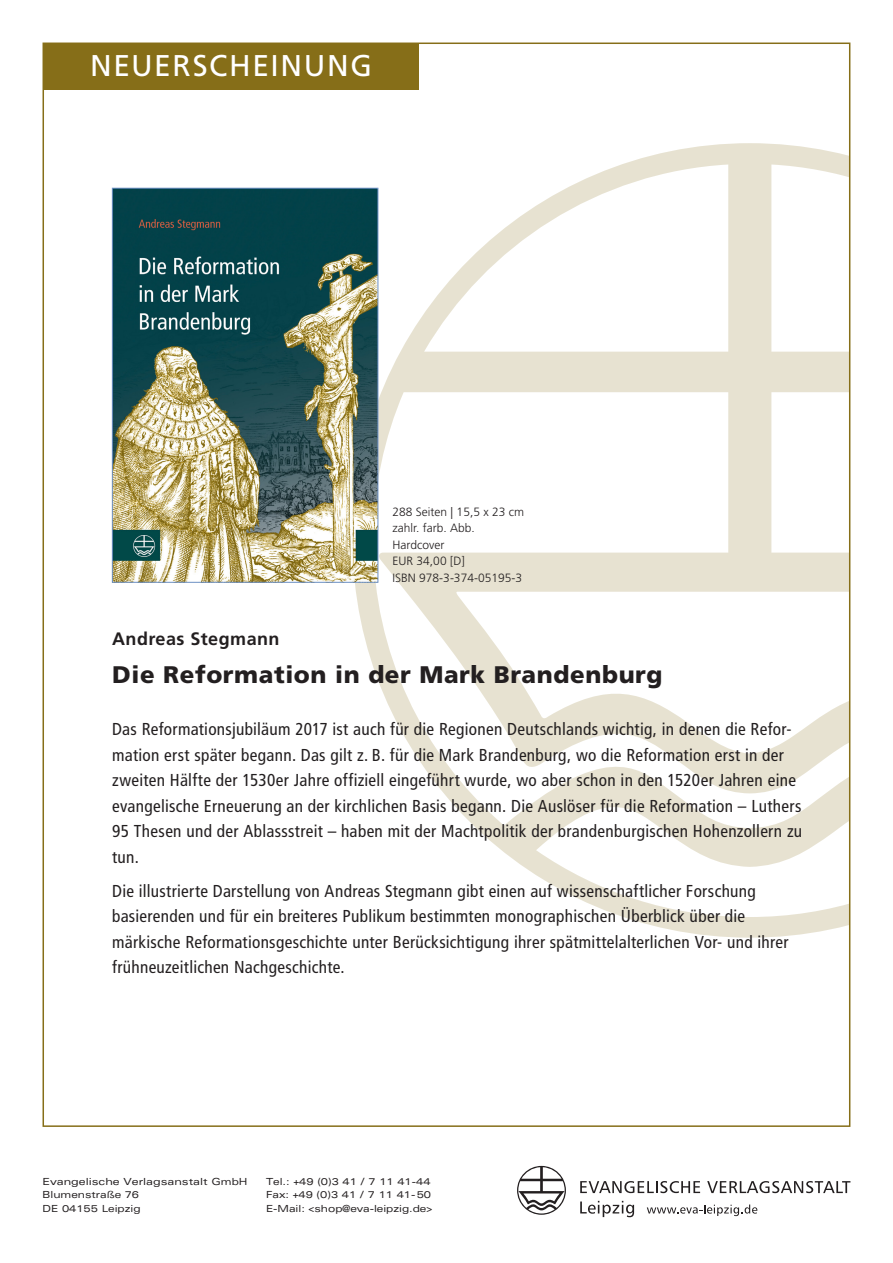
<style>
.page{position:relative;width:893px;height:1263px;background:#fff}
.page>*{position:absolute;margin:0;border:0;box-sizing:border-box;transform-origin:0 0}
.t1{font:30px "Frutiger LT Std";letter-spacing:.05em;color:#fff}
._4-Autoren_Herausgeb{font:900 24px "Frutiger LT Std";letter-spacing:.025em;color:#231f20}
._4-Autoren_Herausgeb-2{font:700 18px "Frutiger LT Std";letter-spacing:.025em;color:#231f20}
.Vorstellung_-_Fließt{font:condensed 17.25px/25.5px "Frutiger LT Std";letter-spacing:.015em;color:#231f20}
.Buchangaben{font:300 12px "Frutiger LT Std";color:#231f20}
.t2{font:expanded 9.75px "Univers LT Std";color:#231f20}
.t3{font:expanded 9.75px "Univers LT Std";color:#231f20;scale:1.05 1}
</style>
<div class="page">
<svg style="left:353px;top:143px;width:494px;height:795px"></svg>
<div style="left:43px;top:43px;width:376px;height:47px;background:#866e18"></div>
<svg style="left:580px;top:1181px;width:120px;height:12px"></svg>
<svg style="left:707px;top:1181px;width:143px;height:12px"></svg>
<svg style="left:580px;top:1201px;width:54px;height:16px"></svg>
<svg style="left:647px;top:1204px;width:110px;height:12px"></svg>
<svg style="left:517px;top:1166px;width:49px;height:49px"></svg>
<img style="left:114px;top:190px;width:262px;height:391px">
<div style="left:112px;top:188px;width:266px;height:395px;border:1px solid #6c90c4"></div>
<p class="t1" style="left:90px;top:48px;width:283px">NEUERSCHEINUNG</p>
<p class="Buchangaben" style="left:393px;top:505px;width:133px">288 Seiten | 15,5 x 23 cm</p>
<p class="Buchangaben" style="left:393px;top:521px;width:84px">zahlr. farb. Abb.</p>
<p class="Buchangaben" style="left:393px;top:538px;width:53px">Hardcover</p>
<p class="Buchangaben" style="left:393px;top:554px;width:74px">EUR 34,00 [D]</p>
<p class="Buchangaben" style="left:393px;top:571px;width:131px">ISBN 978-3-374-05195-3</p>
<p class="_4-Autoren_Herausgeb-2" style="left:112px;top:628px;width:169px">Andreas Stegmann</p>
<p class="_4-Autoren_Herausgeb" style="left:112px;top:660px;width:552px">Die Reformation in der Mark Brandenburg</p>
<p class="Vorstellung_-_Fließt" style="left:112px;top:716px;width:692px">Das Reformationsjubiläum 2017 ist auch für die Regionen Deutschlands wichtig, in denen die Refor&shy;mation erst später begann. Das gilt z. B. für die Mark Brandenburg, wo die Reformation erst in der zweiten Hälfte der 1530er Jahre offiziell eingeführt wurde, wo aber schon in den 1520er Jahren eine evangelische Erneuerung an der kirchlichen Basis begann. Die Auslöser für die Reformation – Luthers 95 Thesen und der Ablassstreit – haben mit der Machtpolitik der brandenburgischen Hohenzollern zu tun.</p>
<p class="Vorstellung_-_Fließt" style="left:112px;top:878px;width:678px">Die illustrierte Darstellung von Andreas Stegmann gibt einen auf wissenschaftlicher Forschung basierenden und für ein breiteres Publikum bestimmten monographischen Überblick über die märkische Reformationsgeschichte unter Berücksichtigung ihrer spätmittelalterlichen Vor- und ihrer frühneuzeitlichen Nachgeschichte.</p>
<p class="t3" style="left:43px;top:1175px;width:197px">Evangelische Verlagsanstalt GmbH</p>
<p class="t2" style="left:266px;top:1175px;width:166px">Tel.: +49 (0)3 41 / 7 11 41-44</p>
<p class="t2" style="left:43px;top:1189px;width:98px">Blumenstraße 76</p>
<p class="t2" style="left:266px;top:1189px;width:167px">Fax: +49 (0)3 41 / 7 11 41-50</p>
<p class="t2" style="left:43px;top:1202px;width:100px">DE 04155 Leipzig</p>
<p class="t2" style="left:266px;top:1202px;width:168px">E-Mail: &lt;shop@eva-leipzig.de&gt;</p>
</div>
